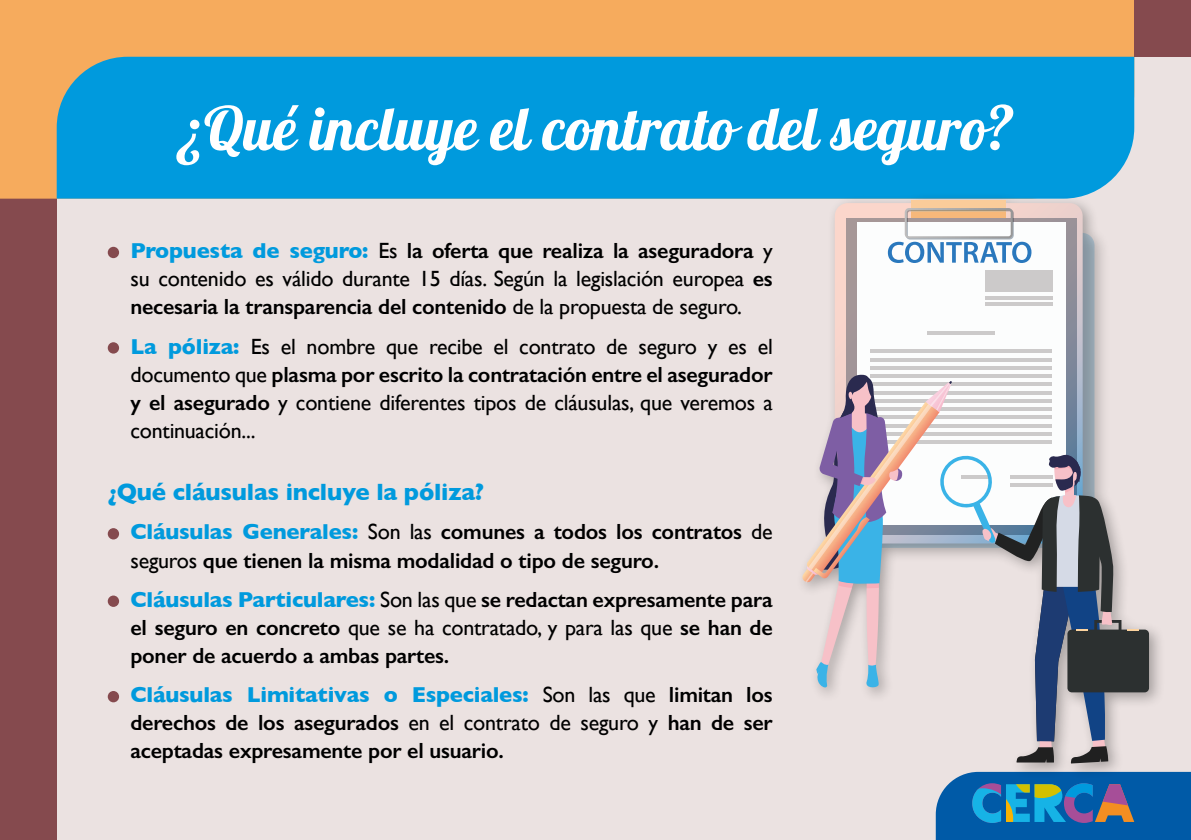
<style>
.page{position:relative;width:1191px;height:840px;background:#fff}
.page>*{position:absolute;margin:0;border:0;box-sizing:border-box;transform-origin:0 0}
.t1{font:60px "Lobster";color:#fff}
.t2{font:700 24px "Gill Sans";letter-spacing:-.01em;color:#009add}
.t3{font:600 22px/28px "Gill Sans";letter-spacing:-.01em;color:#000;text-align:justify}
.t4{font:22px/28px "Gill Sans";letter-spacing:-.01em;color:#000;text-align:justify}
.s1{font-weight:700;color:#009add}
.s2{font-weight:600}
.s3{font-weight:400}
</style>
<div class="page">
<div style="left:0;top:0;width:1191px;height:839px;background:#ebe2e1"></div>
<div style="left:0;top:198px;width:57px;height:641px;background:#854a4e"></div>
<div style="left:0;top:0;width:1134px;height:198px;background:#f6ab5d"></div>
<div style="left:57px;top:57px;width:1077px;height:141px;background:#009add"></div>
<div style="left:1134px;top:0;width:57px;height:57px;background:#854a4e"></div>
<div style="left:108px;top:247px;width:11px;height:11px;background:#854a4e;border-radius:50%"></div>
<div style="left:108px;top:342px;width:11px;height:11px;background:#854a4e;border-radius:50%"></div>
<div style="left:108px;top:528px;width:11px;height:11px;background:#854a4e;border-radius:50%"></div>
<div style="left:108px;top:595px;width:11px;height:11px;background:#854a4e;border-radius:50%"></div>
<div style="left:108px;top:690px;width:11px;height:12px;background:#854a4e;border-radius:50%"></div>
<svg style="left:935px;top:771px;width:256px;height:68px;background:#1e6aa5"></svg>
<div style="left:795px;top:192px;width:370px;height:586px;background:#000;opacity:.3"></div>
<svg style="left:846px;top:233px;width:248px;height:314px;background:#919faa"></svg>
<svg style="left:834px;top:203px;width:248px;height:170px;background:#ebcfca"></svg>
<svg style="left:846px;top:218px;width:230px;height:155px;background:#9d969c"></svg>
<div style="left:911px;top:200px;width:95px;height:18px;background:#facc9a"></div>
<div style="left:857px;top:222px;width:208px;height:302px;background:#fcfdfd"></div>
<div style="left:985px;top:270px;width:67px;height:21px;background:#cccaca"></div>
<hr style="left:985px;top:296px;width:67px;height:3px;background:#cccaca">
<hr style="left:985px;top:302px;width:67px;height:4px;background:#cccaca">
<hr style="left:927px;top:331px;width:67px;height:3px;background:#cccaca">
<hr style="left:870px;top:349px;width:181px;height:4px;background:#cccaca">
<svg style="left:870px;top:358px;width:181px;height:3px"></svg>
<hr style="left:870px;top:366px;width:181px;height:3px;background:#cccaca">
<svg style="left:888px;top:208px;width:143px;height:55px"></svg>
<div style="left:911px;top:212px;width:95px;height:6px;background:#f7b87a"></div>
<div style="left:1067px;top:629px;width:82px;height:63px;background:#2c3030;border-radius:4px"></div>
<svg style="left:1127px;top:628px;width:11px;height:2px"></svg>
<svg style="left:801px;top:373px;width:320px;height:390px"></svg>
<h1 class="t1" style="left:177px;top:90px;width:838px">¿Qué incluye el contrato del seguro?</h1>
<p class="t4" style="left:130px;top:236px;width:644px"><span class="s1">Propuesta de seguro:</span> Es <span class="s2">la oferta que realiza la aseguradora</span> y su contenido es válido durante 15 días. Según la legislación europea <span class="s2">es necesaria la transparencia del contenido</span> de la propuesta de seguro.</p>
<p class="t4" style="left:130px;top:332px;width:644px"><span class="s1">La póliza:</span> Es el nombre que recibe el contrato de seguro y es el documento que <span class="s2">plasma por escrito la contratación entre el asegurador y el asegurado</span> y contiene diferentes tipos de cláusulas, que veremos a continuación...</p>
<p class="t2" style="left:108px;top:472px;width:378px">¿Qué cláusulas incluye la póliza?</p>
<p class="t3" style="left:130px;top:517px;width:644px"><span class="s1">Cláusulas Generales:</span> <span class="s3">Son las</span> comunes a todos los contratos <span class="s3">de seguros</span> que tienen la misma modalidad o tipo de seguro.</p>
<p class="t3" style="left:130px;top:585px;width:644px"><span class="s1">Cláusulas Particulares:</span> <span class="s3">Son las que</span> se redactan expresamente para el seguro en concreto <span class="s3">que se ha contratado, y para las que</span> se han de poner de acuerdo a ambas partes.</p>
<p class="t3" style="left:130px;top:680px;width:644px"><span class="s1">Cláusulas Limitativas o Especiales:</span> <span class="s3">Son las que</span> limitan los derechos de los asegurados <span class="s3">en el contrato de seguro y</span> han de ser aceptadas expresamente por el usuario.</p>
</div>
